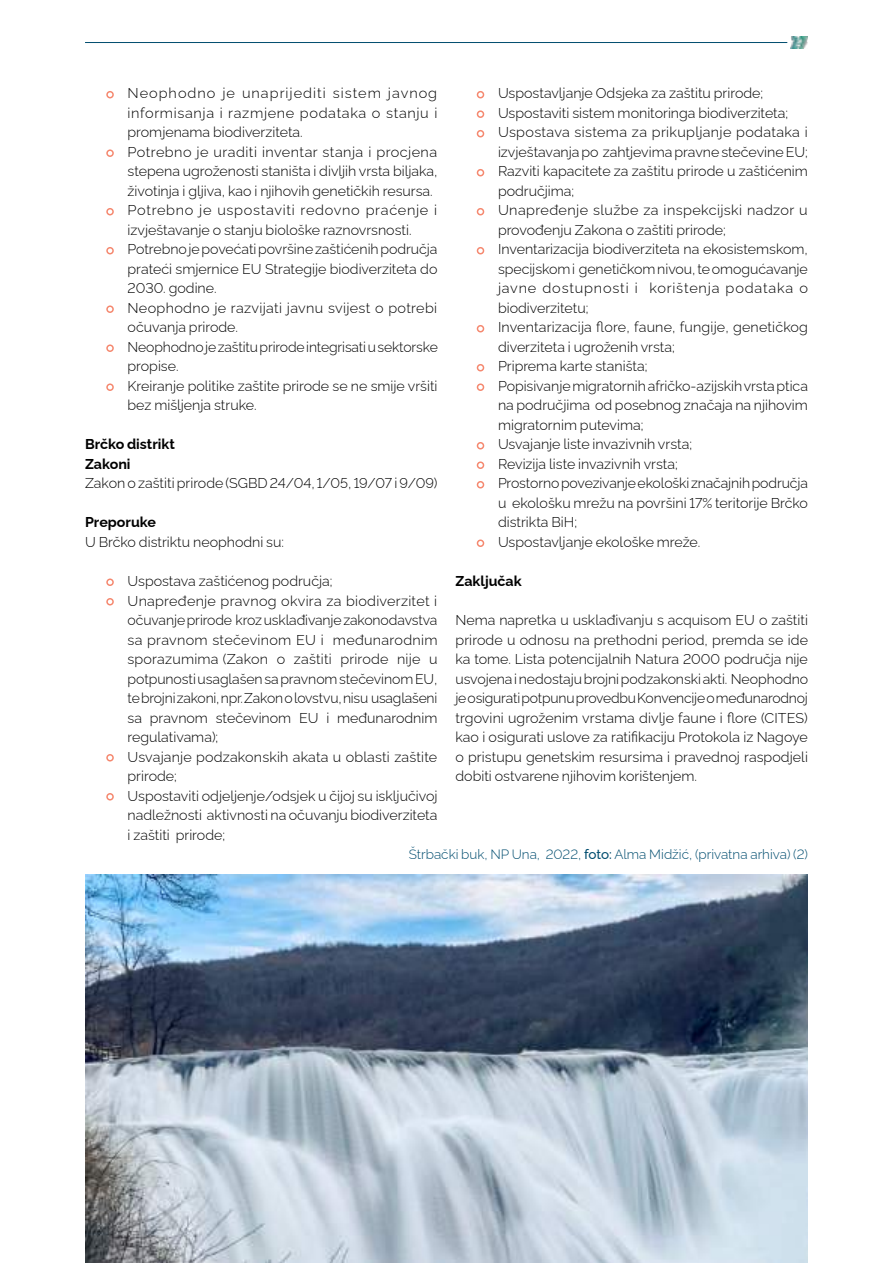
<style>
.page{position:relative;width:893px;height:1263px;background:#fff}
.page>*{position:absolute;margin:0;border:0;box-sizing:border-box;transform-origin:0 0}
.t1{font:300 14.25px/19.5px "Raleway";color:#000}
.t2{font:700 14.25px/19.5px "Raleway";color:#000}
.t3{font:300 13.5px "Raleway";color:#004d6f}
.s1{font-weight:500}
</style>
<div class="page">
<img style="left:790px;top:36px;width:18px;height:13px">
<hr style="left:85px;top:42px;width:702px;height:1px;background:#004d6f">
<img style="left:85px;top:874px;width:723px;height:389px">
<div style="left:106px;top:91px;width:8px;height:7px;border:2px solid #f5886f;border-radius:50%"></div>
<div style="left:106px;top:149px;width:8px;height:8px;border:2px solid #f5886f;border-radius:50%"></div>
<div style="left:106px;top:208px;width:8px;height:7px;border:2px solid #f5886f;border-radius:50%"></div>
<div style="left:106px;top:247px;width:8px;height:7px;border:2px solid #f5886f;border-radius:50%"></div>
<div style="left:106px;top:305px;width:8px;height:8px;border:2px solid #f5886f;border-radius:50%"></div>
<div style="left:106px;top:344px;width:8px;height:8px;border:2px solid #f5886f;border-radius:50%"></div>
<div style="left:106px;top:383px;width:8px;height:8px;border:2px solid #f5886f;border-radius:50%"></div>
<div style="left:106px;top:578px;width:8px;height:8px;border:2px solid #f5886f;border-radius:50%"></div>
<div style="left:106px;top:598px;width:8px;height:7px;border:2px solid #f5886f;border-radius:50%"></div>
<div style="left:106px;top:754px;width:8px;height:7px;border:2px solid #f5886f;border-radius:50%"></div>
<div style="left:106px;top:793px;width:8px;height:7px;border:2px solid #f5886f;border-radius:50%"></div>
<div style="left:477px;top:91px;width:7px;height:7px;border:2px solid #f5886f;border-radius:50%"></div>
<div style="left:477px;top:110px;width:7px;height:8px;border:2px solid #f5886f;border-radius:50%"></div>
<div style="left:477px;top:130px;width:7px;height:7px;border:2px solid #f5886f;border-radius:50%"></div>
<div style="left:477px;top:169px;width:7px;height:7px;border:2px solid #f5886f;border-radius:50%"></div>
<div style="left:477px;top:208px;width:7px;height:7px;border:2px solid #f5886f;border-radius:50%"></div>
<div style="left:477px;top:247px;width:7px;height:7px;border:2px solid #f5886f;border-radius:50%"></div>
<div style="left:477px;top:325px;width:7px;height:7px;border:2px solid #f5886f;border-radius:50%"></div>
<div style="left:477px;top:364px;width:7px;height:7px;border:2px solid #f5886f;border-radius:50%"></div>
<div style="left:477px;top:383px;width:7px;height:8px;border:2px solid #f5886f;border-radius:50%"></div>
<div style="left:477px;top:442px;width:7px;height:7px;border:2px solid #f5886f;border-radius:50%"></div>
<div style="left:477px;top:461px;width:7px;height:8px;border:2px solid #f5886f;border-radius:50%"></div>
<div style="left:477px;top:481px;width:7px;height:7px;border:2px solid #f5886f;border-radius:50%"></div>
<div style="left:477px;top:539px;width:7px;height:8px;border:2px solid #f5886f;border-radius:50%"></div>
<p class="t1" style="left:128px;top:82px;width:312px">Neophodno je unaprijediti sistem javnog informisanja i razmjene podataka o stanju i promjenama biodiverziteta.<br>Potrebno je uraditi inventar stanja i procjena stepena ugroženosti staništa i divljih vrsta biljaka, životinja i gljiva, kao i njihovih genetičkih resursa.<br>Potrebno je uspostaviti redovno praćenje i izvještavanje o stanju biološke raznovrsnosti.<br>Potrebno je povećati površine zaštićenih područja prateći smjernice EU Strategije biodiverziteta do 2030. godine.<br>Neophodno je razvijati javnu svijest o potrebi očuvanja prirode.<br>Neophodno je zaštitu prirode integrisati u sektorske propise.<br>Kreiranje politike zaštite prirode se ne smije vršiti bez mišljenja struke.</p>
<p class="t2" style="left:85px;top:433px;width:91px">Brčko distrikt<br>Zakoni</p>
<p class="t1" style="left:85px;top:472px;width:354px">Zakon o zaštiti prirode (SGBD 24/04, 1/05, 19/07 i 9/09)</p>
<p class="t2" style="left:85px;top:511px;width:72px">Preporuke</p>
<p class="t1" style="left:85px;top:531px;width:200px">U Brčko distriktu neophodni su:</p>
<p class="t1" style="left:128px;top:570px;width:311px">Uspostava zaštićenog područja;<br>Unapređenje pravnog okvira za biodiverzitet i očuvanje prirode kroz usklađivanje zakonodavstva sa pravnom stečevinom EU i međunarodnim sporazumima (Zakon o zaštiti prirode nije u potpunosti usaglašen sa pravnom stečevinom EU, te brojni zakoni, npr. Zakon o lovstvu, nisu usaglašeni sa pravnom stečevinom EU i međunarodnim regulativama);<br>Usvajanje podzakonskih akata u oblasti zaštite prirode;<br>Uspostaviti odjeljenje/odsjek u čijoj su isključivoj nadležnosti aktivnosti na očuvanju biodiverziteta i zaštiti prirode;</p>
<p class="t1" style="left:498px;top:82px;width:311px">Uspostavljanje Odsjeka za zaštitu prirode; Uspostaviti sistem monitoringa biodiverziteta; Uspostava sistema za prikupljanje podataka i izvještavanja po zahtjevima pravne stečevine EU; Razviti kapacitete za zaštitu prirode u zaštićenim područjima;<br>Unapređenje službe za inspekcijski nadzor u provođenju Zakona o zaštiti prirode; Inventarizacija biodiverziteta na ekosistemskom, specijskom i genetičkom nivou, te omogućavanje javne dostupnosti i korištenja podataka o biodiverzitetu;<br>Inventarizacija flore, faune, fungije, genetičkog diverziteta i ugroženih vrsta;<br>Priprema karte staništa;<br>Popisivanje migratornih afričko‐azijskih vrsta ptica na područjima od posebnog značaja na njihovim migratornim putevima;<br>Usvajanje liste invazivnih vrsta;<br>Revizija liste invazivnih vrsta;<br>Prostorno povezivanje ekološki značajnih područja u ekološku mrežu na površini 17% teritorije Brčko distrikta BiH;<br>Uspostavljanje ekološke mreže.</p>
<p class="t2" style="left:455px;top:570px;width:68px">Zaključak</p>
<p class="t1" style="left:455px;top:609px;width:354px;text-align:justify">Nema napretka u usklađivanju s acquisom EU o zaštiti prirode u odnosu na prethodni period, premda se ide ka tome. Lista potencijalnih Natura 2000 područja nije usvojena i nedostaju brojni podzakonski akti. Neophodno je osigurati potpunu provedbu Konvencije o međunarodnoj trgovini ugroženim vrstama divlje faune i flore (CITES) kao i osigurati uslove za ratifikaciju Protokola iz Nagoye o pristupu genetskim resursima i pravednoj raspodjeli dobiti ostvarene njihovim korištenjem.</p>
<p class="t3" style="left:409px;top:844px;width:401px">Štrbački buk, NP Una, 2022, <span class="s1">foto:</span> Alma Midžić, (privatna arhiva) (2)</p>
</div>
